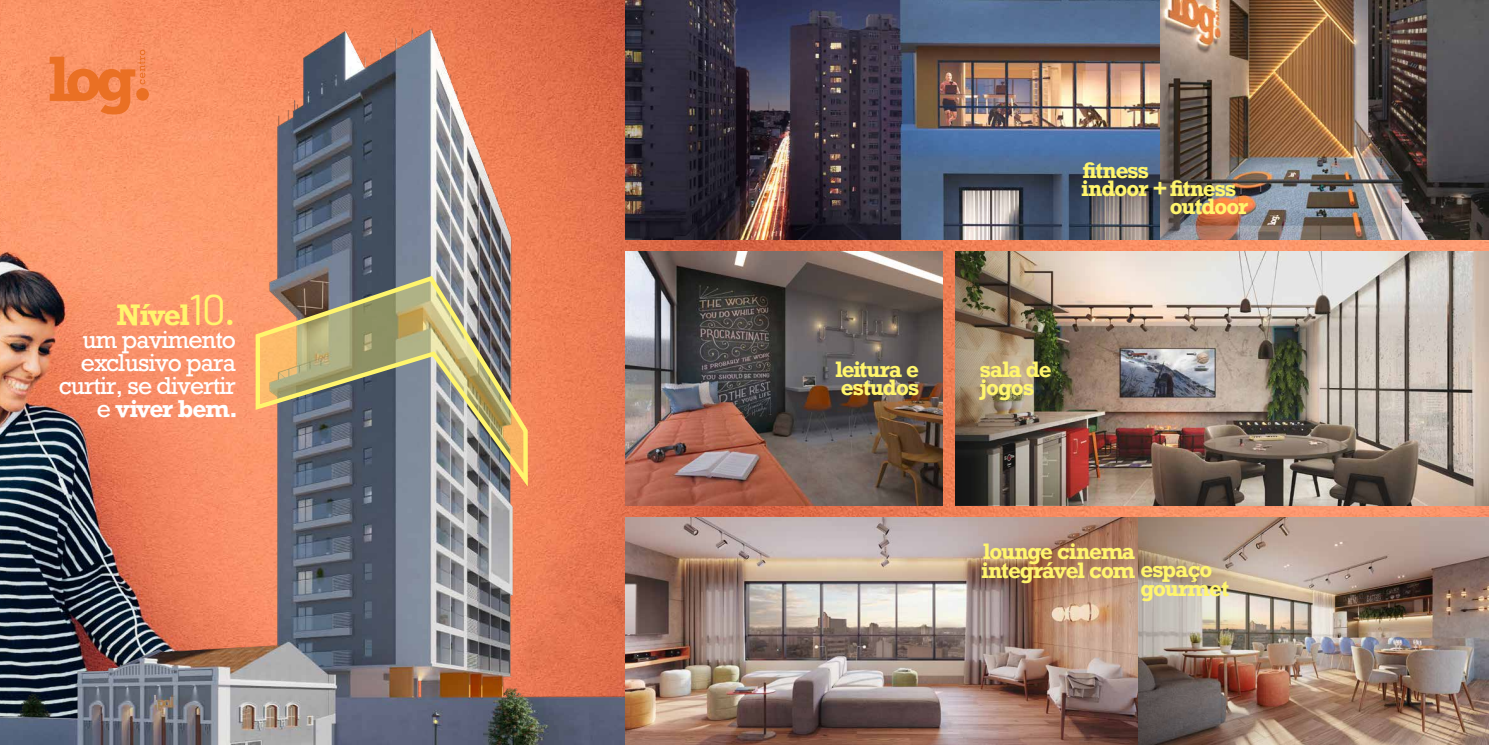
<style>
.page{position:relative;width:1489px;height:745px;background:#fff}
.page>*{position:absolute;margin:0;border:0;box-sizing:border-box;transform-origin:0 0}
.t1{font:700 27.91px "Rockwell";letter-spacing:-.055em;color:#fff56d}
.t2{font:22.93px/22.9px "Rockwell";letter-spacing:-.04em;color:#fff;text-align:right}
.t3{font:700 21px/18.4px "Rockwell";letter-spacing:-.05em;color:#fff56d}
.s1{font-family:"Barlow";font-weight:400;font-size:42.88px}
.s2{font-weight:700}
</style>
<div class="page">
<img style="left:724px;top:239px;width:764px;height:278px">
<img style="left:625px;top:0;width:863px;height:239px">
<img style="left:0;top:0;width:625px;height:744px">
<img style="left:1110px;top:251px;width:378px;height:253px">
<img style="left:253px;top:273px;width:278px;height:212px">
<img style="left:1293px;top:517px;width:195px;height:227px">
<img style="left:625px;top:517px;width:512px;height:227px">
<img style="left:625px;top:251px;width:317px;height:253px">
<svg style="left:50px;top:50px;width:99px;height:64px;background:#f3854c"></svg>
<img style="left:955px;top:251px;width:155px;height:253px">
<img style="left:1137px;top:517px;width:156px;height:227px">
<h1 class="t1" style="left:117px;top:296px;width:121px">Nível<span class="s1">10.</span></h1>
<p class="t2" style="left:59px;top:328px;width:181px">um pavimento exclusivo para curtir, se divertir e <span class="s2">viver bem.</span></p>
<p class="t3" style="left:835px;top:359px;width:85px">leitura e estudos</p>
<p class="t3" style="left:1082px;top:160px;width:68px">fitness</p>
<p class="t3" style="left:1169px;top:178px;width:80px;text-indent:-89px">indoor +fitness outdoor</p>
<p class="t3" style="left:979px;top:359px;width:73px">sala de jogos</p>
<p class="t3" style="left:983px;top:541px;width:154px">lounge cinema</p>
<p class="t3" style="left:1140px;top:560px;width:90px;line-height:18.1px;text-indent:-159px">integrável com espaço gourmet</p>
</div>
